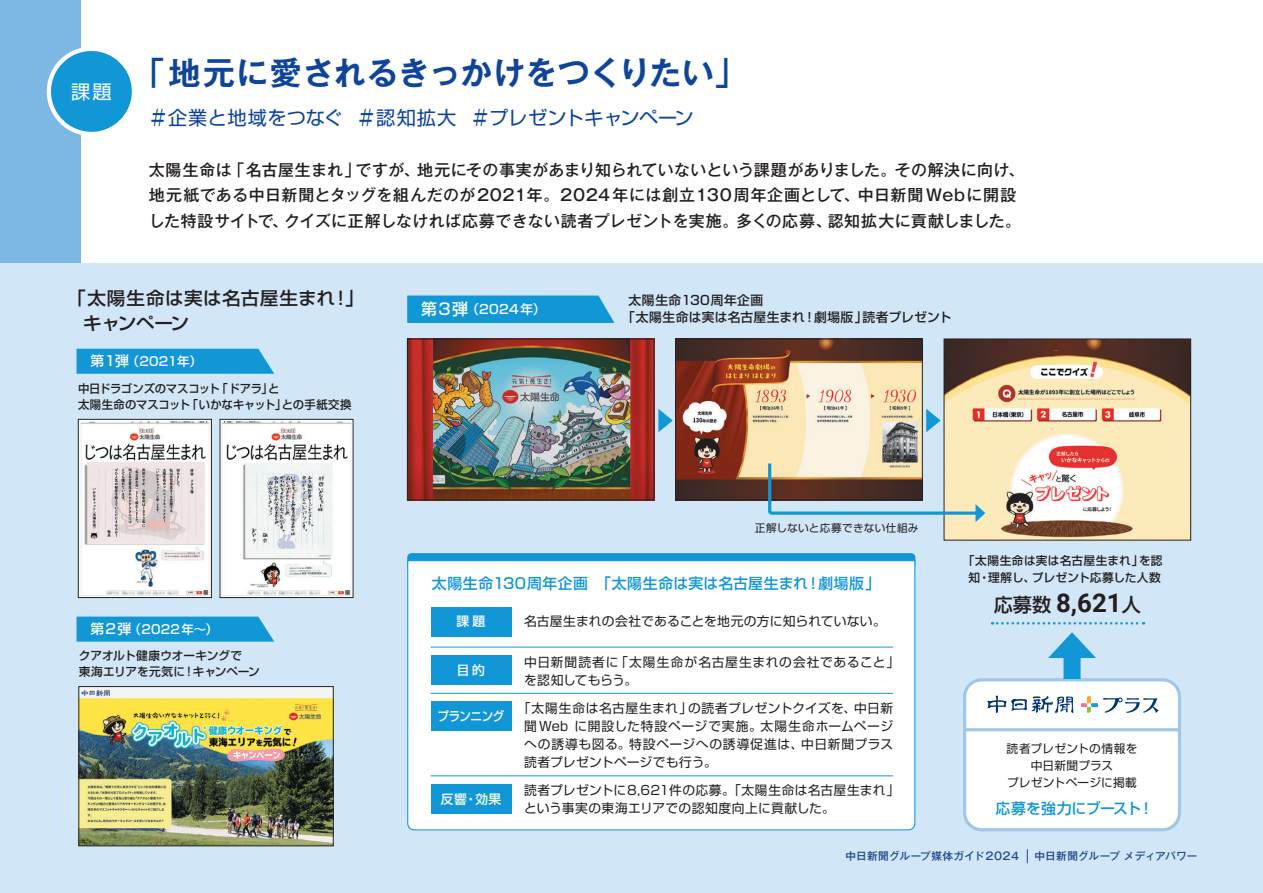
<style>
.page{position:relative;width:1263px;height:893px;background:#fff}
.page>*{position:absolute;margin:0;border:0;box-sizing:border-box;transform-origin:0 0}
.t1{font:700 31.95px "Gothic MB101 Pro De";letter-spacing:.01em;color:#0f4598}
.t2{font:700 25.8px "Roboto";color:#231f20}
.t3{font:19.2px "Shin Go Pro";letter-spacing:.02em;color:#0f4598}
.t4{font:19.2px "Shin Go Pro";color:#fff}
.t5{font:500 18px/24.5px "Shin Go Pro";letter-spacing:.015em;color:#231f20}
.t6{font:500 15.9px/25.5px "Gothic MB101 Pro";letter-spacing:.025em;color:#231f20}
.t7{font:500 14.85px "Shin Go Pro";letter-spacing:.02em;color:#1197d6}
.t8{font:500 14.85px "Shin Go Pro";color:#1197d6}
.t9{font:12.75px/18.1px "Shin Go Pro";letter-spacing:.03em;color:#231f20;text-align:justify}
.t10{font:12.75px/18.1px "Shin Go Pro";letter-spacing:.055em;color:#231f20}
.t11{font:500 12.75px/17px "Shin Go Pro";letter-spacing:.025em;color:#231f20}
.t12{font:500 12.75px "Shin Go Pro";letter-spacing:.02em;color:#fff}
.t13{font:500 12.75px "Shin Go Pro";letter-spacing:.02em;color:#fff;scale:.9 1}
.t14{font:500 12.45px "Shin Go Pro";letter-spacing:.025em;color:#fff}
.t15{font:500 11.7px/15.9px "Shin Go Pro";color:#231f20}
.t16{font:500 11.7px/17px "Shin Go Pro";letter-spacing:.02em;color:#231f20;text-align:center}
.t17{font:11.7px/17px "Shin Go Pro";letter-spacing:.015em;color:#231f20;text-align:center}
.t18{font:500 10.65px "Gothic MB101 Pro";letter-spacing:.025em;color:#21448c}
.t19{font:10.65px "Shin Go Pro";letter-spacing:.03em;color:#231f20}
.s1{font-size:13.8px}
.s2{font-size:15.9px}
.s3{font-family:"Shin Go Pro";font-weight:500;font-size:19.2px}
</style>
<div class="page">
<div style="left:0;top:0;width:81px;height:327px;background:#7db8e4"></div>
<div style="left:0;top:264px;width:1263px;height:629px;background:#d1e7f7"></div>
<div style="left:407px;top:553px;width:508px;height:17px;background:#1197d6;border-radius:4px"></div>
<div style="left:407px;top:560px;width:509px;height:271px;background:#fff"></div>
<div style="left:964px;top:680px;width:215px;height:150px;background:#fff;border-radius:17px"></div>
<div style="left:963px;top:678px;width:218px;height:153px;border:3px solid #9fc7ea;border-radius:17px"></div>
<svg style="left:1027px;top:849px;width:1px;height:14px"></svg>
<div style="left:47px;top:47px;width:89px;height:89px;background:#fff;border-radius:50%"></div>
<div style="left:51px;top:51px;width:81px;height:81px;background:#1197d6;border-radius:50%"></div>
<div style="left:431px;top:607px;width:80px;height:29px;background:#1197d6"></div>
<div style="left:431px;top:702px;width:80px;height:29px;background:#1197d6"></div>
<div style="left:431px;top:655px;width:80px;height:30px;background:#1197d6"></div>
<div style="left:431px;top:784px;width:80px;height:30px;background:#1197d6"></div>
<hr style="left:431px;top:647px;width:462px;height:1px;background:#1197d6">
<hr style="left:431px;top:693px;width:462px;height:1px;background:#1197d6">
<hr style="left:431px;top:776px;width:462px;height:1px;background:#1197d6">
<img style="left:81px;top:688px;width:250px;height:156px">
<div style="left:79px;top:686px;width:254px;height:160px;border:1px solid #231f20"></div>
<img style="left:409px;top:341px;width:243px;height:157px">
<div style="left:407px;top:339px;width:247px;height:161px;border:1px solid #231f20"></div>
<img style="left:677px;top:341px;width:243px;height:157px">
<div style="left:675px;top:339px;width:247px;height:161px;border:1px solid #231f20"></div>
<svg style="left:926px;top:409px;width:14px;height:23px"></svg>
<svg style="left:658px;top:409px;width:15px;height:23px"></svg>
<div style="left:1063px;top:648px;width:17px;height:31px;background:#1197d6"></div>
<svg style="left:1048px;top:632px;width:48px;height:26px"></svg>
<svg style="left:987px;top:695px;width:86px;height:18px"></svg>
<svg style="left:1081px;top:696px;width:77px;height:17px"></svg>
<img style="left:80px;top:421px;width:130px;height:174px">
<div style="left:78px;top:419px;width:134px;height:179px;border:1px solid #231f20"></div>
<img style="left:222px;top:421px;width:129px;height:174px">
<div style="left:220px;top:419px;width:133px;height:179px;border:1px solid #231f20"></div>
<img style="left:946px;top:341px;width:243px;height:197px">
<img style="left:946px;top:351px;width:243px;height:149px">
<div style="left:944px;top:339px;width:247px;height:201px;border:1px solid #231f20"></div>
<svg style="left:766px;top:460px;width:219px;height:62px"></svg>
<hr style="left:963px;top:728px;width:218px;height:3px;background:#9fc7ea">
<svg style="left:77px;top:349px;width:197px;height:25px"></svg>
<div style="left:407px;top:296px;width:207px;height:27px;background:#1197d6"></div>
<svg style="left:77px;top:617px;width:197px;height:25px"></svg>
<svg style="left:992px;top:622px;width:152px;height:3px"></svg>
<h3 class="t4" style="left:71px;top:76px;width:42px">課題</h3>
<h1 class="t1" style="left:133px;top:47px;width:615px">「地元に愛されるきっかけをつくりたい」</h1>
<h3 class="t3" style="left:149px;top:102px;width:546px">＃企業と地域をつなぐ ＃認知拡大 ＃プレゼントキャンペーン</h3>
<p class="t6" style="left:149px;top:155px;width:877px">太陽生命は「名古屋生まれ」ですが、地元にその事実があまり知られていないという課題がありました。その解決に向け、地元紙である中日新聞とタッグを組んだのが2021年。2024年には創立130周年企画として、中日新聞 Webに開設した特設サイトで、クイズに正解しなければ応募できない読者プレゼントを実施。多くの応募、認知拡大に貢献しました。</p>
<h3 class="t5" style="left:83px;top:284px;width:282px;text-indent:-16px">「太陽生命は実は名古屋生まれ！」キャンペーン</h3>
<p class="t14" style="left:91px;top:351px;width:113px"><span class="s1">第1弾</span> （2021年）</p>
<p class="t15" style="left:78px;top:379px;width:275px">中日ドラゴンズのマスコット「ドアラ」と<br>太陽生命のマスコット「いかなキャット」との手紙交換</p>
<p class="t14" style="left:91px;top:619px;width:129px"><span class="s1">第2弾</span> （2022年～）</p>
<p class="t15" style="left:79px;top:646px;width:183px">クアオルト健康ウオーキングで<br>東海エリアを元気に！キャンペーン</p>
<p class="t12" style="left:421px;top:299px;width:126px"><span class="s2">第3弾</span> （2024年）</p>
<p class="t11" style="left:622px;top:291px;width:331px;text-indent:6px">太陽生命130周年企画<br>「太陽生命は実は名古屋生まれ！劇場版」読者プレゼント</p>
<p class="t19" style="left:755px;top:519px;width:165px">正解しないと応募できない仕組み</p>
<p class="t7" style="left:432px;top:571px;width:450px">太陽生命130周年企画 「太陽生命は実は名古屋生まれ！劇場版」</p>
<p class="t12" style="left:457px;top:611px;width:30px">課題</p>
<p class="t12" style="left:457px;top:660px;width:30px">目的</p>
<p class="t13" style="left:438px;top:706px;width:76px">プランニング</p>
<p class="t12" style="left:441px;top:788px;width:62px">反響・効果</p>
<p class="t9" style="left:524px;top:611px;width:363px">名古屋生まれの会社であることを地元の方に知られていない。</p>
<p class="t10" style="left:524px;top:651px;width:377px">中日新聞読者に「太陽生命が名古屋生まれの会社であること」を認知してもらう。</p>
<p class="t9" style="left:524px;top:697px;width:370px;text-indent:-6px">「太陽生命は名古屋生まれ」の読者プレゼントクイズを、中日新聞 Web に開設した特設ページで実施。太陽生命ホームページへの誘導も図る。特設ページへの誘導促進は、中日新聞プラス読者プレゼントページでも行う。</p>
<p class="t9" style="left:524px;top:780px;width:377px">読者プレゼントに8,621件の応募。「太陽生命は名古屋生まれ」という事実の東海エリアでの認知度向上に貢献した。</p>
<p class="t16" style="left:963px;top:551px;width:201px">「太陽生命は実は名古屋生まれ」を認知・理解し、プレゼント応募した人数</p>
<h2 class="t2" style="left:994px;top:585px;width:149px"><span class="s3">応募数</span> 8,621<span class="s3">人</span></h2>
<p class="t17" style="left:1007px;top:739px;width:132px">読者プレゼントの情報を中日新聞プラス<br>プレゼントページに掲載</p>
<p class="t8" style="left:995px;top:796px;width:175px">応募を強力にブースト！　</p>
<p class="t18" style="left:845px;top:847px;width:354px">中日新聞グループ媒体ガイド2024　 中日新聞グループメディアパワー</p>
</div>
